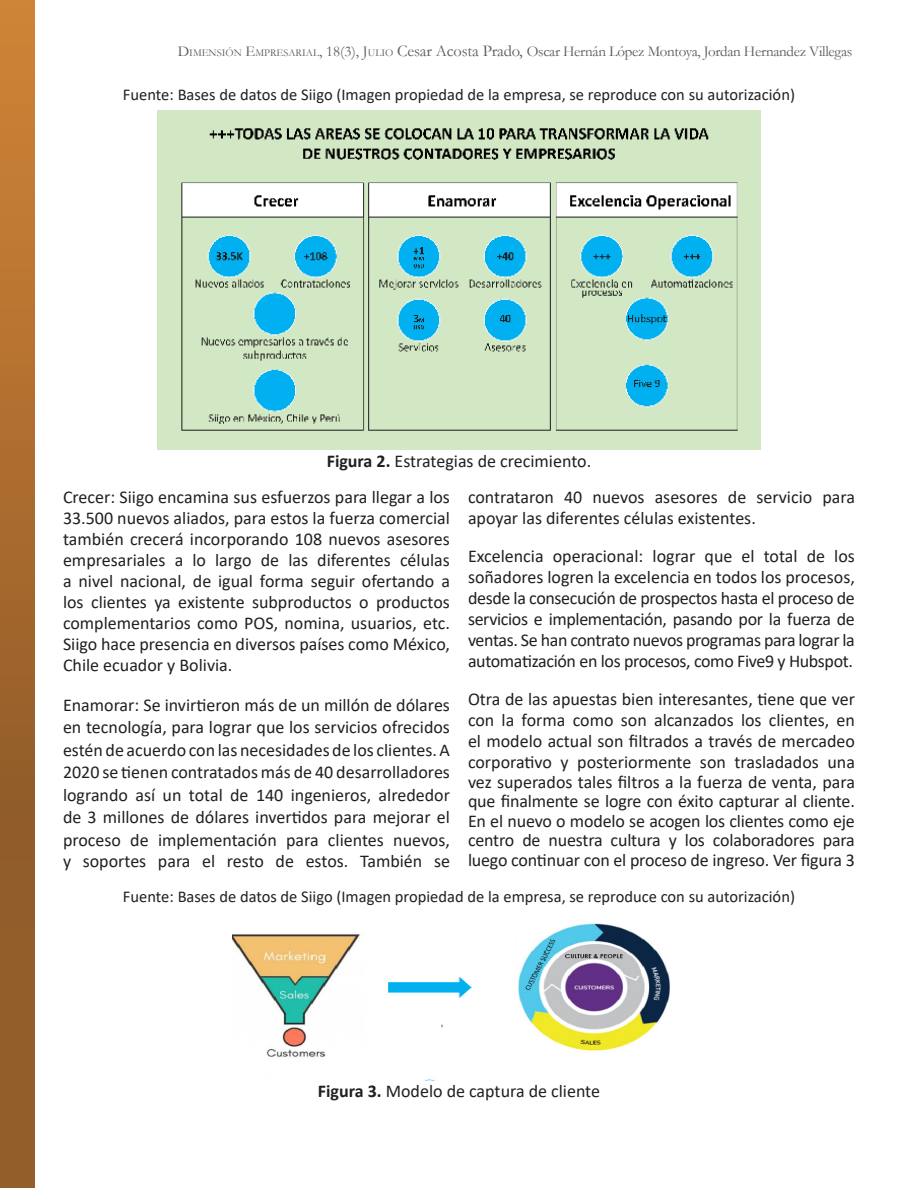
<style>
.page{position:relative;width:918px;height:1188px;background:#fff}
.page>*{position:absolute;margin:0;border:0;box-sizing:border-box;transform-origin:0 0}
.columnas{font:18px/21px "Calibri";color:#231f20;text-align:justify}
.t1{font:16.5px "Calibri";color:#231f20}
.t2{font:15px "Garamond";letter-spacing:-.02em;color:#585b5c}
.s1{font-style:inherit}
.s2{font-size:10.5px}
.s3{font-size:16.5px}
.s4{font-weight:700}
</style>
<div class="page">
<img style="left:0;top:0;width:35px;height:1188px">
<img style="left:158px;top:110px;width:602px;height:339px">
<img style="left:233px;top:923px;width:437px;height:158px">
<p class="t2" style="left:178px;top:42px;width:676px"><span class="s1">D</span><span class="s2">IMENSIÓN</span> <span class="s1">E</span><span class="s2">MPRESARIAL</span><span class="s1">, 18(3), J</span><span class="s2">ULIO</span> <span class="s3">Cesar Acosta Prado,</span> Oscar Hernán López Montoya, Jordan Hernandez Villegas</p>
<p class="t1" style="left:123px;top:83px;width:674px">Fuente: Bases de datos de Siigo (Imagen propiedad de la empresa, se reproduce con su autorización)</p>
<p class="columnas" style="left:327px;top:450px;width:266px"><span class="s4">Figura 2.</span> Estrategias de crecimiento.</p>
<p class="columnas" style="left:63px;top:486px;width:389px">Crecer: Siigo encamina sus esfuerzos para llegar a los 33.500 nuevos aliados, para estos la fuerza comercial también crecerá incorporando 108 nuevos asesores empresariales a lo largo de las diferentes células a nivel nacional, de igual forma seguir ofertando a los clientes ya existente subproductos o productos complementarios como POS, nomina, usuarios, etc.<br>Siigo hace presencia en diversos países como México, Chile ecuador y Bolivia.</p>
<p class="columnas" style="left:63px;top:693px;width:389px;line-height:22.4px">Enamorar: Se invirtieron más de un millón de dólares en tecnología, para lograr que los servicios ofrecidos estén de acuerdo con las necesidades de los clientes. A 2020 se tienen contratados más de 40 desarrolladores logrando así un total de 140 ingenieros, alrededor de 3 millones de dólares invertidos para mejorar el proceso de implementación para clientes nuevos, y soportes para el resto de estos. También se</p>
<p class="columnas" style="left:468px;top:486px;width:388px">contrataron 40 nuevos asesores de servicio para apoyar las diferentes células existentes.</p>
<p class="columnas" style="left:468px;top:545px;width:389px">Excelencia operacional: lograr que el total de los soñadores logren la excelencia en todos los procesos, desde la consecución de prospectos hasta el proceso de servicios e implementación, pasando por la fuerza de ventas. Se han contrato nuevos programas para lograr la automatización en los procesos, como Five9 y Hubspot.</p>
<p class="columnas" style="left:468px;top:689px;width:389px;line-height:20.1px">Otra de las apuestas bien interesantes, tiene que ver con la forma como son alcanzados los clientes, en el modelo actual son filtrados a través de mercadeo corporativo y posteriormente son trasladados una vez superados tales filtros a la fuerza de venta, para que finalmente se logre con éxito capturar al cliente.<br>En el nuevo o modelo se acogen los clientes como eje centro de nuestra cultura y los colaboradores para luego continuar con el proceso de ingreso. Ver figura 3</p>
<p class="t1" style="left:123px;top:885px;width:674px">Fuente: Bases de datos de Siigo (Imagen propiedad de la empresa, se reproduce con su autorización)</p>
<p class="columnas" style="left:318px;top:1080px;width:284px"><span class="s4">Figura 3.</span> Modelo de captura de cliente</p>
</div>
